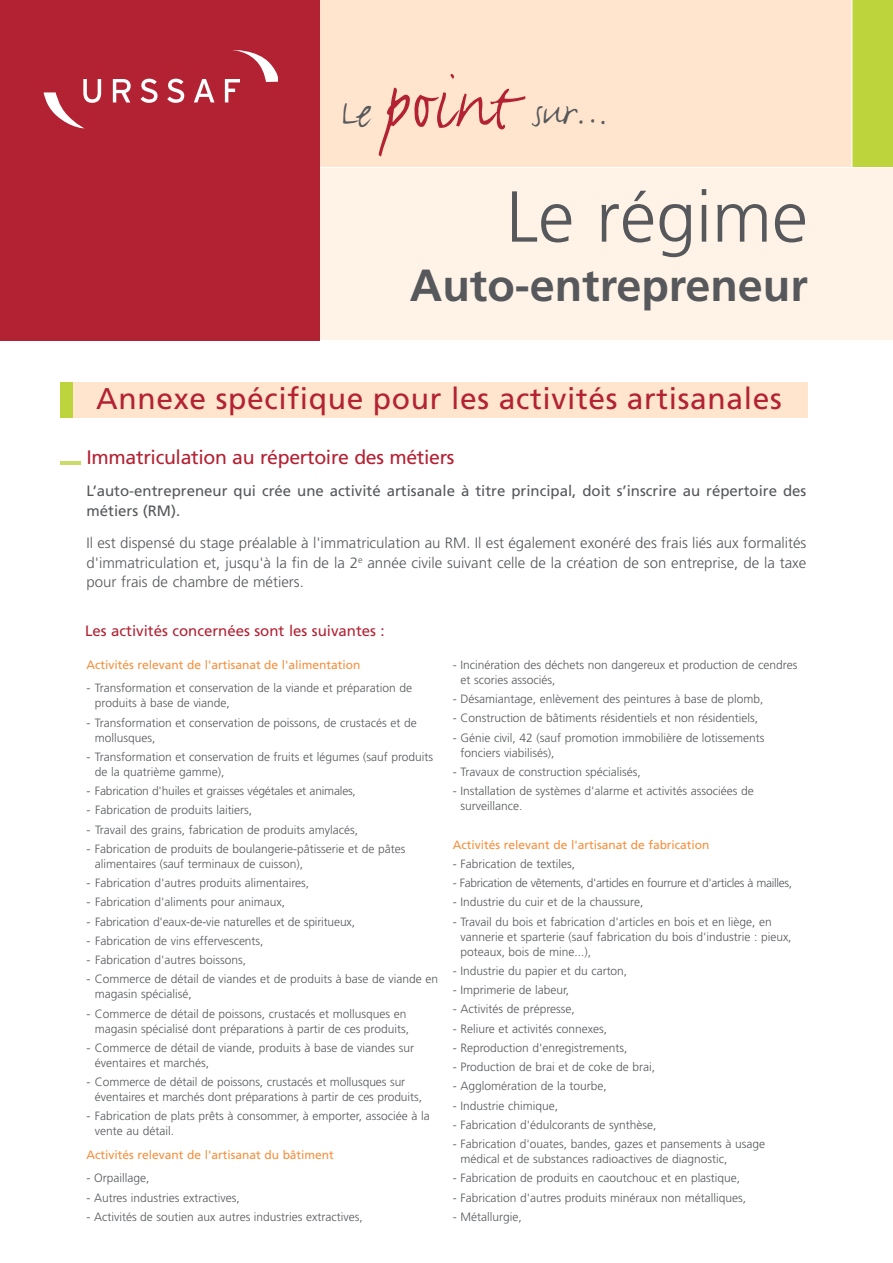
<style>
.page{position:relative;width:893px;height:1263px;background:#fff}
.page>*{position:absolute;margin:0;border:0;box-sizing:border-box;transform-origin:0 0}
.t1{font:300 72px "Frutiger";color:#56585c}
.t2{font:48.3px "FF Justlefthand";color:#56585c}
.t3{font:700 45px "Frutiger";color:#56585c}
.t4{font:30px "Frutiger";letter-spacing:.02em;color:#b32233}
.t5{font:19.5px "Frutiger";letter-spacing:-.015em;color:#b32233}
.t6{font:300 15px/19.5px "Frutiger";color:#56585c;text-align:justify}
.t7{font:15px/19.5px "Frutiger";color:#56585c}
.t8{font:15px "Frutiger";color:#b32233}
.t9{font:300 12px/15px "Frutiger";color:#56585c}
.t10{font:12px "Frutiger";color:#f78f3b}
.t11{font:300 12px "Frutiger";letter-spacing:-.03em;color:#56585c}
.s1{font-size:86.4px;color:#b32233}
</style>
<div class="page">
<div style="left:0;top:0;width:319px;height:340px;background:#b32233"></div>
<div style="left:71px;top:382px;width:737px;height:36px;background:#ffe5cd"></div>
<div style="left:61px;top:382px;width:12px;height:36px;background:#bed43d"></div>
<hr style="left:61px;top:461px;width:20px;height:3px;background:#cadb68">
<div style="left:320px;top:168px;width:573px;height:172px;background:#fff3e7"></div>
<div style="left:320px;top:0;width:532px;height:167px;background:#ffe5cd"></div>
<div style="left:853px;top:0;width:40px;height:167px;background:#bed43d"></div>
<svg style="left:113px;top:79px;width:18px;height:23px"></svg>
<svg style="left:141px;top:79px;width:17px;height:24px"></svg>
<svg style="left:167px;top:79px;width:17px;height:24px"></svg>
<svg style="left:194px;top:79px;width:20px;height:23px"></svg>
<svg style="left:44px;top:79px;width:57px;height:49px"></svg>
<svg style="left:225px;top:50px;width:53px;height:52px"></svg>
<h2 class="t2" style="left:341px;top:95px;width:270px">Le <span class="s1">point</span> sur…</h2>
<h1 class="t1" style="left:506px;top:188px;width:303px">Le régime</h1>
<h3 class="t3" style="left:410px;top:267px;width:399px">Auto-entrepreneur</h3>
<h3 class="t4" style="left:96px;top:386px;width:687px">Annexe spécifique pour les activités artisanales</h3>
<h3 class="t5" style="left:87px;top:449px;width:369px">Immatriculation au répertoire des métiers</h3>
<p class="t7" style="left:87px;top:483px;width:721px">L’auto-entrepreneur qui crée une activité artisanale à titre principal, doit s’inscrire au répertoire des métiers (RM).</p>
<p class="t6" style="left:87px;top:534px;width:721px">Il est dispensé du stage préalable à l'immatriculation au RM. Il est également exonéré des frais liés aux formalités d'immatriculation et, jusqu'à la fin de la 2<sup>e</sup> année civile suivant celle de la création de son entreprise, de la taxe pour frais de chambre de métiers.</p>
<p class="t8" style="left:85px;top:625px;width:301px">Les activités concernées sont les suivantes :</p>
<p class="t10" style="left:87px;top:660px;width:275px">Activités relevant de l'artisanat de l'alimentation</p>
<p class="t9" style="left:95px;top:681px;width:319px;text-indent:-8px">- Transformation et conservation de la viande et préparation de produits à base de viande,</p>
<p class="t9" style="left:95px;top:716px;width:323px;text-indent:-8px">- Transformation et conservation de poissons, de crustacés et de mollusques,</p>
<p class="t9" style="left:95px;top:750px;width:340px;text-indent:-8px">- Transformation et conservation de fruits et légumes (sauf produits de la quatrième gamme),</p>
<p class="t9" style="left:87px;top:784px;width:271px">- Fabrication d'huiles et graisses végétales et animales,</p>
<p class="t9" style="left:87px;top:803px;width:167px">- Fabrication de produits laitiers,</p>
<p class="t9" style="left:87px;top:823px;width:273px">- Travail des grains, fabrication de produits amylacés,</p>
<p class="t9" style="left:95px;top:842px;width:312px;text-indent:-8px">- Fabrication de produits de boulangerie-pâtisserie et de pâtes alimentaires (sauf terminaux de cuisson),</p>
<p class="t9" style="left:87px;top:876px;width:224px">- Fabrication d'autres produits alimentaires,</p>
<p class="t9" style="left:87px;top:895px;width:200px">- Fabrication d'aliments pour animaux,</p>
<p class="t9" style="left:87px;top:915px;width:270px">- Fabrication d'eaux-de-vie naturelles et de spiritueux,</p>
<p class="t9" style="left:87px;top:934px;width:179px">- Fabrication de vins effervescents,</p>
<p class="t9" style="left:87px;top:953px;width:161px">- Fabrication d'autres boissons,</p>
<p class="t9" style="left:95px;top:972px;width:345px;text-indent:-8px">- Commerce de détail de viandes et de produits à base de viande en magasin spécialisé,</p>
<p class="t9" style="left:87px;top:1007px;width:324px;text-align:right">- Commerce de détail de poissons, crustacés et mollusques en magasin spécialisé dont préparations à partir de ces produits,</p>
<p class="t9" style="left:95px;top:1041px;width:321px;text-indent:-8px">- Commerce de détail de viande, produits à base de viandes sur éventaires et marchés,</p>
<p class="t9" style="left:95px;top:1075px;width:329px;text-indent:-8px">- Commerce de détail de poissons, crustacés et mollusques sur éventaires et marchés dont préparations à partir de ces produits,</p>
<p class="t9" style="left:95px;top:1109px;width:336px;text-indent:-8px">- Fabrication de plats prêts à consommer, à emporter, associée à la vente au détail.</p>
<p class="t10" style="left:87px;top:1150px;width:249px">Activités relevant de l'artisanat du bâtiment</p>
<p class="t9" style="left:87px;top:1171px;width:64px">- Orpaillage,</p>
<p class="t9" style="left:87px;top:1191px;width:155px">- Autres industries extractives,</p>
<p class="t9" style="left:87px;top:1210px;width:278px">- Activités de soutien aux autres industries extractives,</p>
<p class="t9" style="left:460px;top:658px;width:338px;text-indent:-8px">- Incinération des déchets non dangereux et production de cendres et scories associés,</p>
<p class="t9" style="left:453px;top:692px;width:312px">- Désamiantage, enlèvement des peintures à base de plomb,</p>
<p class="t9" style="left:453px;top:711px;width:307px">- Construction de bâtiments résidentiels et non résidentiels,</p>
<p class="t9" style="left:460px;top:731px;width:306px;text-indent:-8px">- Génie civil, 42 (sauf promotion immobilière de lotissements fonciers viabilisés),</p>
<p class="t9" style="left:453px;top:765px;width:190px">- Travaux de construction spécialisés,</p>
<p class="t9" style="left:460px;top:784px;width:295px;text-indent:-8px">- Installation de systèmes d'alarme et activités associées de surveillance.</p>
<p class="t10" style="left:453px;top:839px;width:258px">Activités relevant de l'artisanat de fabrication</p>
<p class="t9" style="left:453px;top:857px;width:124px">- Fabrication de textiles,</p>
<p class="t11" style="left:453px;top:878px;width:341px">- Fabrication de vêtements, d'articles en fourrure et d'articles à mailles,</p>
<p class="t9" style="left:453px;top:895px;width:192px">- Industrie du cuir et de la chaussure,</p>
<p class="t9" style="left:460px;top:915px;width:333px;text-indent:-8px">- Travail du bois et fabrication d'articles en bois et en liège, en vannerie et sparterie (sauf fabrication du bois d'industrie : pieux, poteaux, bois de mine...),</p>
<p class="t9" style="left:453px;top:964px;width:176px">- Industrie du papier et du carton,</p>
<p class="t9" style="left:453px;top:983px;width:118px">- Imprimerie de labeur,</p>
<p class="t9" style="left:453px;top:1002px;width:123px">- Activités de prépresse,</p>
<p class="t9" style="left:453px;top:1022px;width:156px">- Reliure et activités connexes,</p>
<p class="t9" style="left:453px;top:1041px;width:176px">- Reproduction d'enregistrements,</p>
<p class="t9" style="left:453px;top:1060px;width:204px">- Production de brai et de coke de brai,</p>
<p class="t9" style="left:453px;top:1079px;width:155px">- Agglomération de la tourbe,</p>
<p class="t9" style="left:453px;top:1099px;width:107px">- Industrie chimique,</p>
<p class="t9" style="left:453px;top:1118px;width:205px">- Fabrication d'édulcorants de synthèse,</p>
<p class="t9" style="left:460px;top:1137px;width:306px;text-indent:-8px">- Fabrication d'ouates, bandes, gazes et pansements à usage médical et de substances radioactives de diagnostic,</p>
<p class="t9" style="left:453px;top:1171px;width:289px">- Fabrication de produits en caoutchouc et en plastique,</p>
<p class="t9" style="left:453px;top:1191px;width:295px">- Fabrication d'autres produits minéraux non métalliques,</p>
<p class="t9" style="left:453px;top:1210px;width:70px">- Métallurgie,</p>
</div>
